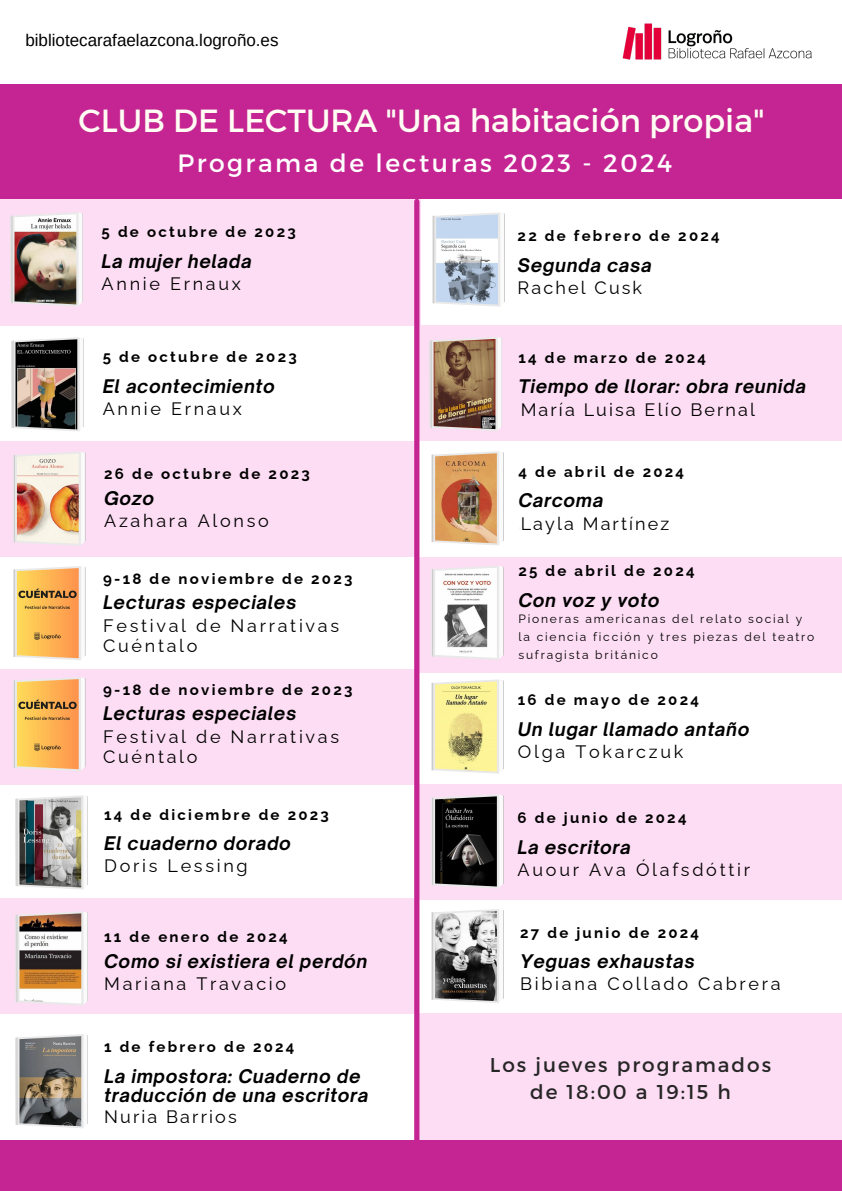
<style>
.page{position:relative;width:842px;height:1191px;background:#fff}
.page>*{position:absolute;margin:0;border:0;box-sizing:border-box;transform-origin:0 0}
.t1{font:32px "Montserrat";color:#fffdf3}
.t2{font:25px "Montserrat";letter-spacing:.1em;color:#fff}
.t3{font:20px/27.8px "Montserrat";letter-spacing:.1em;color:#262626;text-align:center}
.t4{font:italic 700 18px/18.8px "Open Sauce One";letter-spacing:.035em;color:#000}
.t5{font:18px/20.2px "Raleway";letter-spacing:.15em;color:#000}
.t6{font:18px "Raleway";letter-spacing:.12em;color:#000}
.t7{font:17px "Arimo";color:#000}
.t8{font:700 15px "Raleway";letter-spacing:.15em;color:#000}
.t9{font:12px/18px "Raleway";letter-spacing:.15em;color:#000}
.s1{color:#fdddf4}
</style>
<div class="page">
<div style="left:419px;top:325px;width:423px;height:116px;background:#fdddf4"></div>
<div style="left:0;top:199px;width:421px;height:127px;background:#fdddf4"></div>
<div style="left:0;top:441px;width:417px;height:115px;background:#fdddf4"></div>
<svg style="left:11px;top:337px;width:73px;height:94px"></svg>
<hr style="left:12px;top:340px;width:2px;height:88px;background:#ccc">
<img style="left:16px;top:339px;width:61px;height:90px">
<svg style="left:13px;top:566px;width:73px;height:94px"></svg>
<hr style="left:14px;top:569px;width:1px;height:88px;background:#ccc">
<img style="left:17px;top:568px;width:62px;height:90px">
<div style="left:0;top:668px;width:416px;height:116px;background:#fdddf4"></div>
<svg style="left:13px;top:452px;width:73px;height:93px"></svg>
<hr style="left:14px;top:455px;width:1px;height:87px;background:#ccc">
<img style="left:17px;top:453px;width:62px;height:90px">
<div style="left:0;top:898px;width:417px;height:115px;background:#fdddf4"></div>
<svg style="left:429px;top:337px;width:73px;height:94px"></svg>
<hr style="left:431px;top:340px;width:1px;height:88px;background:#ccc">
<img style="left:434px;top:339px;width:61px;height:90px">
<div style="left:419px;top:556px;width:423px;height:116px;background:#fdddf4"></div>
<svg style="left:431px;top:566px;width:73px;height:93px"></svg>
<hr style="left:432px;top:569px;width:1px;height:87px;background:#ccc">
<img style="left:435px;top:567px;width:62px;height:90px">
<svg style="left:431px;top:679px;width:73px;height:94px"></svg>
<hr style="left:432px;top:682px;width:1px;height:88px;background:#ccc">
<img style="left:435px;top:681px;width:62px;height:90px">
<div style="left:419px;top:784px;width:423px;height:116px;background:#fdddf4"></div>
<svg style="left:431px;top:794px;width:73px;height:94px"></svg>
<hr style="left:432px;top:797px;width:1px;height:88px;background:#ccc">
<img style="left:435px;top:796px;width:62px;height:90px">
<svg style="left:431px;top:451px;width:73px;height:94px"></svg>
<hr style="left:432px;top:454px;width:1px;height:88px;background:#ccc">
<img style="left:435px;top:453px;width:62px;height:90px">
<svg style="left:431px;top:909px;width:73px;height:93px"></svg>
<hr style="left:432px;top:912px;width:1px;height:87px;background:#ccc">
<img style="left:435px;top:910px;width:62px;height:91px">
<div style="left:419px;top:1013px;width:423px;height:126px;background:#fdddf4"></div>
<div style="left:0;top:84px;width:842px;height:115px;background:#c52592"></div>
<div style="left:0;top:1140px;width:842px;height:50px;background:#c52592"></div>
<div style="left:414px;top:201px;width:5px;height:964px;background:#c52592"></div>
<img style="left:622px;top:23px;width:190px;height:37px">
<svg style="left:10px;top:212px;width:73px;height:94px"></svg>
<hr style="left:11px;top:215px;width:2px;height:88px;background:#ccc">
<img style="left:15px;top:214px;width:61px;height:90px">
<svg style="left:432px;top:212px;width:73px;height:94px"></svg>
<hr style="left:433px;top:216px;width:1px;height:87px;background:#ccc">
<img style="left:436px;top:214px;width:62px;height:90px">
<svg style="left:15px;top:795px;width:73px;height:94px"></svg>
<hr style="left:16px;top:798px;width:2px;height:88px;background:#ccc">
<img style="left:20px;top:797px;width:61px;height:90px">
<svg style="left:15px;top:911px;width:73px;height:94px"></svg>
<hr style="left:16px;top:914px;width:2px;height:88px;background:#ccc">
<img style="left:20px;top:913px;width:61px;height:90px">
<svg style="left:15px;top:1034px;width:73px;height:94px"></svg>
<hr style="left:16px;top:1037px;width:2px;height:87px;background:#ccc">
<img style="left:20px;top:1035px;width:61px;height:91px">
<svg style="left:13px;top:677px;width:73px;height:94px"></svg>
<hr style="left:14px;top:680px;width:1px;height:87px;background:#ccc">
<img style="left:17px;top:679px;width:62px;height:90px">
<h6 class="t7" style="left:25px;top:31px;width:255px">bibliotecarafaelazcona.logroño.es</h6>
<p class="t1" style="left:79px;top:100px;width:688px">CLUB DE LECTURA "Una habitación propia"</p>
<h3 class="t2" style="left:177px;top:147px;width:496px">Programa de lecturas 2023 - 2024</h3>
<h6 class="t8" style="left:102px;top:223px;width:196px">5 de octubre de 2023</h6>
<p class="t4" style="left:102px;top:251px;width:151px">La mujer helada</p>
<h3 class="t5" style="left:102px;top:273px;width:141px">Annie Ernaux</h3>
<p class="t8" style="left:103px;top:348px;width:196px">5 de octubre de 2023</p>
<p class="t4" style="left:103px;top:376px;width:174px">El acontecimiento</p>
<h6 class="t5" style="left:103px;top:398px;width:141px">Annie Ernaux</h6>
<h6 class="t8" style="left:104px;top:465px;width:207px">26 de octubre de 2023</h6>
<p class="t4" style="left:104px;top:488px;width:52px">Gozo</p>
<h3 class="t5" style="left:104px;top:511px;width:166px">Azahara Alonso</h3>
<p class="t8" style="left:103px;top:569px;width:251px">9-18 de noviembre de 2023</p>
<h3 class="t4" style="left:103px;top:593px;width:195px">Lecturas especiales</h3>
<p class="t5" style="left:103px;top:615px;width:237px">Festival de Narrativas<br>Cuéntalo</p>
<h6 class="t8" style="left:103px;top:680px;width:251px">9-18 de noviembre de 2023</h6>
<h4 class="t4" style="left:103px;top:704px;width:195px">Lecturas especiales</h4>
<h5 class="t5" style="left:103px;top:726px;width:237px">Festival de Narrativas<br>Cuéntalo</h5>
<p class="t8" style="left:104px;top:805px;width:226px">14 de diciembre de 2023</p>
<p class="t4" style="left:104px;top:834px;width:188px">El cuaderno dorado</p>
<h3 class="t5" style="left:104px;top:855px;width:145px">Doris Lessing</h3>
<p class="t8" style="left:104px;top:928px;width:185px">11 de enero de 2024</p>
<p class="t4" style="left:104px;top:951px;width:265px">Como si existiera el perdón</p>
<h6 class="t5" style="left:104px;top:973px;width:184px">Mariana Travacio</h6>
<p class="t8" style="left:104px;top:1037px;width:192px">1 de febrero de 2024</p>
<h3 class="t4" style="left:104px;top:1066px;width:266px">La impostora: Cuaderno de traducción de una escritora</h3>
<p class="t6" style="left:104px;top:1106px;width:134px">Nuria Barrios</p>
<h3 class="t8" style="left:518px;top:227px;width:204px">22 de febrero de 2024</h3>
<h6 class="t4" style="left:518px;top:255px;width:136px">Segunda casa</h6>
<p class="t6" style="left:518px;top:276px;width:126px">Rachel Cusk</p>
<p class="t8" style="left:518px;top:349px;width:189px">14 de marzo de 2024</p>
<p class="t4" style="left:518px;top:377px;width:289px">Tiempo de llorar: obra reunida</p>
<h6 class="t6" style="left:518px;top:399px;width:238px"><span class="s1">.</span>María Luisa Elío Bernal</h6>
<p class="t8" style="left:518px;top:462px;width:167px">4 de abril de 2024</p>
<h3 class="t4" style="left:518px;top:491px;width:87px">Carcoma</h3>
<p class="t6" style="left:518px;top:513px;width:153px"><span class="s1">.</span>Layla Martínez</p>
<p class="t8" style="left:518px;top:562px;width:178px">25 de abril de 2024</p>
<p class="t4" style="left:518px;top:590px;width:143px">Con voz y voto</p>
<h6 class="t9" style="left:518px;top:609px;width:297px">Pioneras americanas del relato social y la ciencia ficción y tres piezas del teatro sufragista británico</h6>
<h3 class="t8" style="left:518px;top:691px;width:183px">16 de mayo de 2024</h3>
<p class="t4" style="left:518px;top:719px;width:233px">Un lugar llamado antaño</p>
<p class="t5" style="left:518px;top:741px;width:167px">Olga Tokarczuk</p>
<h3 class="t8" style="left:518px;top:809px;width:170px">6 de junio de 2024</h3>
<h6 class="t4" style="left:518px;top:837px;width:115px">La escritora</h6>
<p class="t5" style="left:518px;top:859px;width:234px">Auour Ava Ólafsdóttir</p>
<p class="t8" style="left:520px;top:923px;width:180px">27 de junio de 2024</p>
<p class="t4" style="left:520px;top:952px;width:176px">Yeguas exhaustas</p>
<h6 class="t5" style="left:520px;top:973px;width:262px">Bibiana Collado Cabrera</h6>
<p class="t3" style="left:490px;top:1049px;width:283px">Los jueves programados de 18:00 a 19:15 h</p>
</div>
